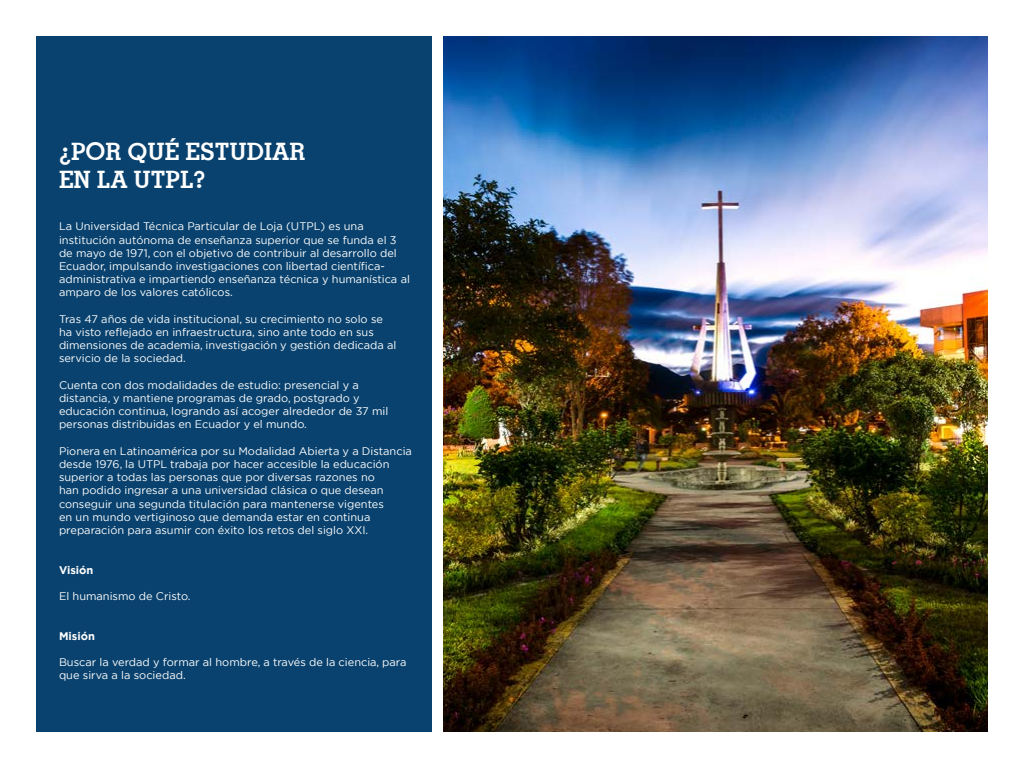
<style>
.page{position:relative;width:1024px;height:768px;background:#fff}
.page>*{position:absolute;margin:0;border:0;box-sizing:border-box;transform-origin:0 0}
.t1{font:700 24px/28.8px "Memphis";color:#fff}
.t2{font:11px/13.2px "Gotham";color:#fff}
.t3{font:700 11px "Gotham";color:#fff}
</style>
<div class="page">
<div style="left:36px;top:36px;width:396px;height:696px;background:#09426e"></div>
<img style="left:443px;top:36px;width:545px;height:696px">
<h1 class="t1" style="left:59px;top:136px;width:248px">¿POR QUÉ ESTUDIAR<br>EN LA UTPL?</h1>
<p class="t2" style="left:59px;top:220px;width:352px">La Universidad Técnica Particular de Loja (UTPL) es una institución autónoma de enseñanza superior que se funda el 3 de mayo de 1971, con el objetivo de contribuir al desarrollo del Ecuador, impulsando investigaciones con libertad científica&shy;administrativa e impartiendo enseñanza técnica y humanística al amparo de los valores católicos.</p>
<p class="t2" style="left:59px;top:312px;width:339px">Tras 47 años de vida institucional, su crecimiento no solo se ha visto reflejado en infraestructura, sino ante todo en sus dimensiones de academia, investigación y gestión dedicada al servicio de la sociedad.</p>
<p class="t2" style="left:59px;top:378px;width:331px">Cuenta con dos modalidades de estudio: presencial y a distancia, y mantiene programas de grado, postgrado y educación continua, logrando así acoger alrededor de 37 mil personas distribuidas en Ecuador y el mundo.</p>
<p class="t2" style="left:59px;top:444px;width:354px">Pionera en Latinoamérica por su Modalidad Abierta y a Distancia desde 1976, la UTPL trabaja por hacer accesible la educación superior a todas las personas que por diversas razones no<br>han podido ingresar a una universidad clásica o que desean conseguir una segunda titulación para mantenerse vigentes<br>en un mundo vertiginoso que demanda estar en continua preparación para asumir con éxito los retos del siglo XXI.</p>
<p class="t3" style="left:59px;top:563px;width:36px">Visión</p>
<p class="t2" style="left:59px;top:589px;width:133px">El humanismo de Cristo.</p>
<p class="t3" style="left:59px;top:629px;width:37px">Misión</p>
<p class="t2" style="left:59px;top:655px;width:349px">Buscar la verdad y formar al hombre, a través de la ciencia, para que sirva a la sociedad.</p>
</div>
